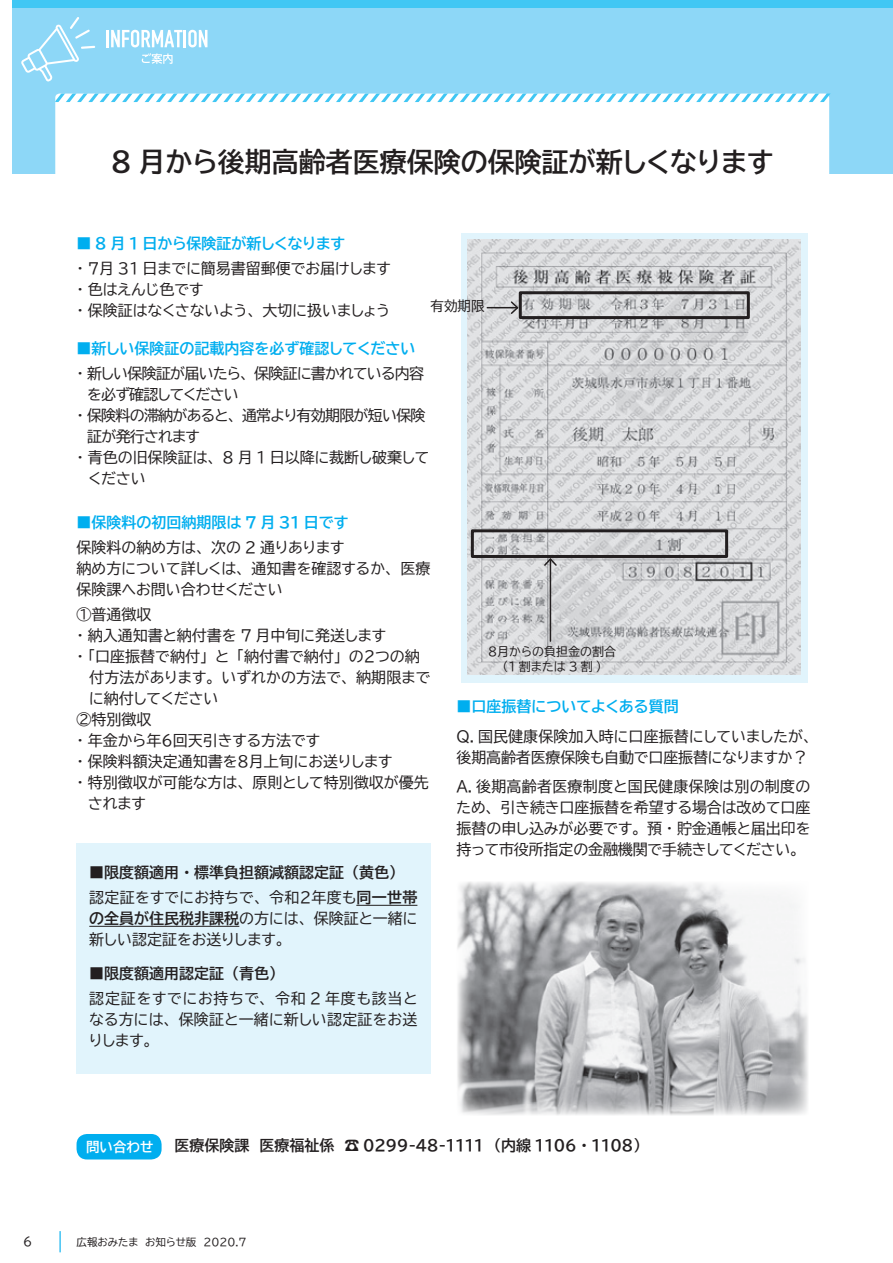
<style>
.page{position:relative;width:893px;height:1263px;background:#fff}
.page>*{position:absolute;margin:0;border:0;box-sizing:border-box;transform-origin:0 0}
.t1{font:27px "BIZ UDP Gothic Bold";color:#231f20}
.t2{font:15px/21px "BIZ UDP Gothic";color:#231f20}
.t3{font:15px "BIZ UDP Gothic Bold";color:#00aeef}
.t4{font:15px "BIZ UDP Gothic Bold";color:#231f20}
.t5{font:15px "BIZ UDP Gothic";letter-spacing:-.05em;color:#231f20}
.t6{font:13.5px "BIZ UDP Gothic Bold";color:#fff}
.t7{font:13.5px "BIZ UDP Gothic";color:#231f20}
.t8{font:12px/15px "BIZ UDP Gothic";color:#231f20;text-align:center}
.t9{font:10.5px "BIZ UDP Gothic";color:#231f20}
.s1{font-family:"BIZ UDP Gothic Bold"}
</style>
<div class="page">
<div style="left:13px;top:0;width:880px;height:9px;background:#40c7f4"></div>
<svg style="left:60px;top:1231px;width:1px;height:21px"></svg>
<div style="left:13px;top:9px;width:880px;height:165px;background:#8dd7f7"></div>
<div style="left:55px;top:94px;width:774px;height:1084px;background:#fff;border-radius:4px"></div>
<svg style="left:21px;top:17px;width:74px;height:64px"></svg>
<hr style="left:106px;top:30px;width:3px;height:17px;background:#fff">
<svg style="left:111px;top:30px;width:96px;height:17px"></svg>
<svg style="left:142px;top:53px;width:31px;height:11px"></svg>
<svg style="left:55px;top:94px;width:775px;height:8px"></svg>
<div style="left:77px;top:843px;width:354px;height:231px;background:#e1f4fc"></div>
<hr style="left:356px;top:905px;width:61px;height:1px;background:#231f20">
<hr style="left:89px;top:926px;width:150px;height:1px;background:#231f20">
<div style="left:77px;top:1134px;width:85px;height:25px;background:#00aeef;border-radius:10px"></div>
<img style="left:457px;top:882px;width:351px;height:233px">
<div style="left:461px;top:233px;width:347px;height:450px;background:#e1f4fc"></div>
<img style="left:467px;top:240px;width:333px;height:435px">
<div style="left:519px;top:291px;width:231px;height:28px;border:3px solid #231f20"></div>
<hr style="left:487px;top:307px;width:31px;height:1px;background:#231f20">
<svg style="left:509px;top:300px;width:11px;height:15px"></svg>
<div style="left:471px;top:529px;width:257px;height:29px;border:3px solid #231f20"></div>
<hr style="left:550px;top:559px;width:1px;height:82px;background:#231f20">
<svg style="left:543px;top:557px;width:15px;height:10px"></svg>
<h1 class="t1" style="left:111px;top:148px;width:664px">8 月から後期高齢者医療保険の保険証が新しくなります</h1>
<p class="t3" style="left:77px;top:235px;width:270px">■ 8 月 1 日から保険証が新しくなります</p>
<p class="t2" style="left:77px;top:258px;width:316px">・７月 31 日までに簡易書留郵便でお届けします・色はえんじ色です<br>・保険証はなくさないよう、大切に扱いましょう</p>
<p class="t3" style="left:77px;top:341px;width:340px">■新しい保険証の記載内容を必ず確認してください</p>
<p class="t5" style="left:77px;top:366px;width:349px">・新しい保険証が届いたら、保険証に書かれている内容</p>
<p class="t5" style="left:87px;top:387px;width:153px">を必ず確認してください</p>
<p class="t5" style="left:77px;top:408px;width:351px">・保険料の滞納があると、通常より有効期限が短い保険</p>
<p class="t5" style="left:87px;top:429px;width:114px">証が発行されます</p>
<p class="t2" style="left:77px;top:447px;width:354px">・青色の旧保険証は、 8 月 1 日以降に裁断し破棄して</p>
<p class="t2" style="left:88px;top:468px;width:59px">ください</p>
<p class="t3" style="left:77px;top:514px;width:273px">■保険料の初回納期限は 7 月 31 日です</p>
<p class="t2" style="left:77px;top:537px;width:355px">保険料の納め方は、次の 2 通りあります<br>納め方について詳しくは、通知書を確認するか、医療保険課へお問い合わせください</p>
<p class="t2" style="left:77px;top:604px;width:77px">①普通徴収</p>
<p class="t2" style="left:77px;top:625px;width:311px">・納入通知書と納付書を 7 月中旬に発送します</p>
<p class="t2" style="left:77px;top:646px;width:345px">・「口座振替で納付」と「納付書で納付」の２つの納</p>
<p class="t2" style="left:89px;top:667px;width:343px">付方法があります。いずれかの方法で、納期限まで</p>
<p class="t2" style="left:89px;top:688px;width:131px">に納付してください</p>
<p class="t2" style="left:77px;top:709px;width:77px">②特別徴収</p>
<p class="t2" style="left:77px;top:730px;width:245px">・年金から年６回天引きする方法です</p>
<p class="t2" style="left:77px;top:751px;width:317px">・保険料額決定通知書を８月上旬にお送りします</p>
<p class="t2" style="left:77px;top:772px;width:354px">・特別徴収が可能な方は、原則として特別徴収が優先</p>
<p class="t2" style="left:88px;top:793px;width:59px">されます</p>
<p class="t7" style="left:431px;top:299px;width:55px">有効期限</p>
<p class="t8" style="left:488px;top:644px;width:130px">８月からの負担金の割合(1 割または 3 割 )</p>
<p class="t3" style="left:456px;top:699px;width:224px">■口座振替についてよくある質問</p>
<p class="t2" style="left:456px;top:726px;width:357px">Q. 国民健康保険加入時に口座振替にしていましたが、後期高齢者医療保険も自動で口座振替になりますか？</p>
<p class="t2" style="left:456px;top:776px;width:355px;text-align:justify">A. 後期高齢者医療制度と国民健康保険は別の制度のため、引き続き口座振替を希望する場合は改めて口座振替の申し込みが必要です。預・貯金通帳と届出印を持って市役所指定の金融機関で手続きしてください。</p>
<p class="t4" style="left:89px;top:865px;width:309px">■限度額適用・標準負担額減額認定証（黄色）</p>
<p class="t2" style="left:89px;top:887px;width:330px;text-align:justify">認定証をすでにお持ちで、令和２年度も<span class="s1">同一世帯の全員が住民税非課税</span>の方には、保険証と一緒に新しい認定証をお送りします。</p>
<p class="t4" style="left:89px;top:966px;width:189px">■限度額適用認定証（青色）</p>
<p class="t2" style="left:89px;top:988px;width:330px;text-align:justify">認定証をすでにお持ちで、令和 2 年度も該当となる方には、保険証と一緒に新しい認定証をお送りします。</p>
<p class="t6" style="left:86px;top:1140px;width:69px">問い合わせ</p>
<p class="t4" style="left:174px;top:1138px;width:468px">医療保険課　医療福祉係　☎ 0299-48-1111　（内線 1106 ・ 1108）</p>
<p class="t8" style="left:23px;top:1234px;width:11px">6</p>
<p class="t9" style="left:77px;top:1236px;width:172px">広報おみたま　お知らせ版　2020.7</p>
</div>
